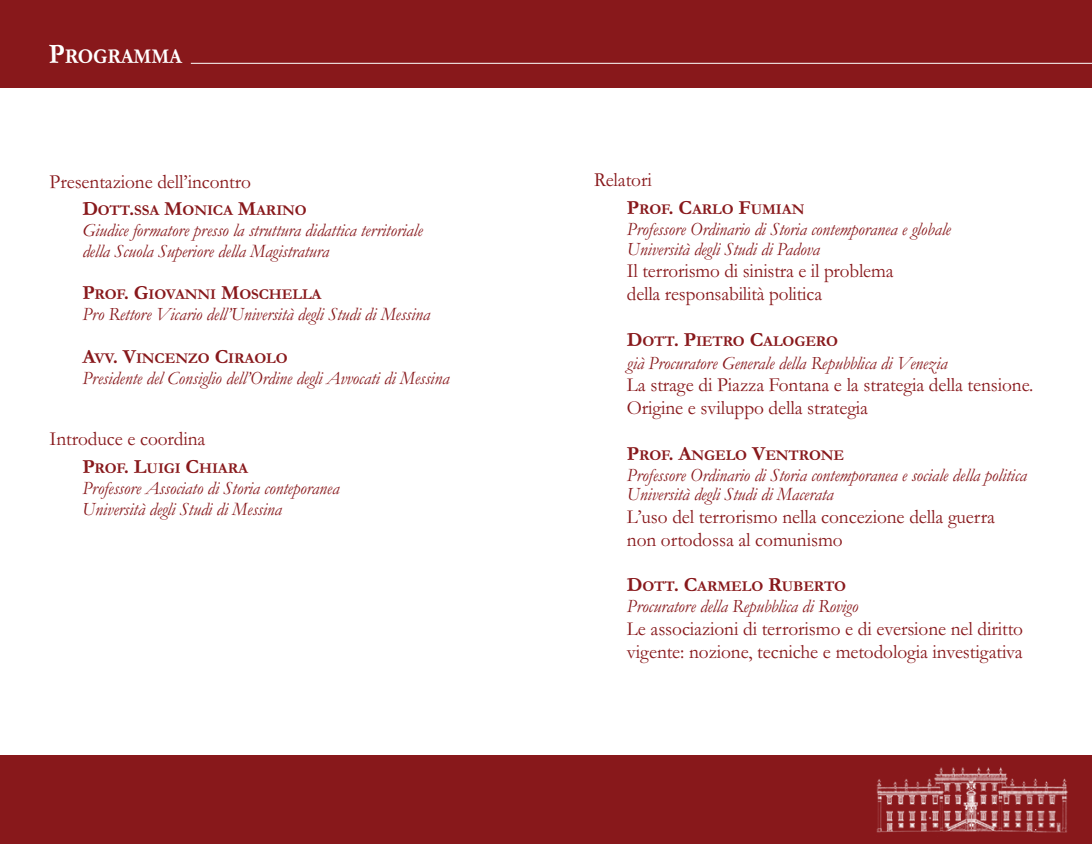
<style>
.page{position:relative;width:1092px;height:844px;background:#fff}
.page>*{position:absolute;margin:0;border:0;box-sizing:border-box;transform-origin:0 0}
.t1{font:700 21.35px "Garamond";letter-spacing:-.005em;color:#fff;scale:.92 1}
.t2{font:20.12px/22.8px "Garamond";letter-spacing:-.005em;color:#88181b;scale:.96 1}
.t3{font:20.12px/22.8px "Garamond";letter-spacing:-.005em;color:#88181b;scale:.95 1}
.t4{font:italic 18.9px/19.6px "Garamond";letter-spacing:-.005em;color:#88181b;scale:.96 1}
.t5{font:700 15.05px "Garamond";letter-spacing:-.005em;color:#88181b}
.s1{font-size:28.35px}
.s2{font-size:20.12px}
</style>
<div class="page">
<div style="left:0;top:0;width:1091px;height:87px;background:#88181b"></div>
<div style="left:0;top:755px;width:1091px;height:88px;background:#88181b"></div>
<img style="left:876px;top:767px;width:192px;height:66px">
<hr style="left:191px;top:63px;width:900px;height:1px;background:#fff">
<p class="t1" style="left:49px;top:43px;width:146px"><span class="s1">P</span>ROGRAMMA</p>
<p class="t2" style="left:50px;top:169px;width:211px">Presentazione dell’incontro</p>
<p class="t5" style="left:82px;top:201px;width:226px"><span class="s2">D</span>OTT<span class="s2">.</span>SSA <span class="s2">M</span>ONICA <span class="s2">M</span>ARINO</p>
<p class="t4" style="left:82px;top:220px;width:356px;line-height:20.1px">Giudice formatore presso la struttura didattica territoriale della Scuola Superiore della Magistratura</p>
<p class="t5" style="left:82px;top:285px;width:240px"><span class="s2">P</span>ROF<span class="s2">. G</span>IOVANNI <span class="s2">M</span>OSCHELLA</p>
<p class="t4" style="left:82px;top:304px;width:364px">Pro Rettore Vicario dell’Università degli Studi di Messina</p>
<p class="t5" style="left:82px;top:349px;width:207px"><span class="s2">A</span>VV<span class="s2">. V</span>INCENZO <span class="s2">C</span>IRAOLO</p>
<p class="t4" style="left:82px;top:367px;width:384px">Presidente del Consiglio dell’Ordine degli Avvocati di Messina</p>
<p class="t2" style="left:50px;top:426px;width:164px">Introduce e coordina</p>
<p class="t5" style="left:82px;top:459px;width:167px"><span class="s2">P</span>ROF<span class="s2">. L</span>UIGI <span class="s2">C</span>HIARA</p>
<p class="t4" style="left:82px;top:477px;width:269px;line-height:20.7px">Professore Associato di Storia conteporanea<br>Università degli Studi di Messina</p>
<p class="t2" style="left:594px;top:168px;width:61px">Relatori</p>
<p class="t5" style="left:627px;top:200px;width:179px"><span class="s2">P</span>ROF<span class="s2">. C</span>ARLO <span class="s2">F</span>UMIAN</p>
<p class="t4" style="left:627px;top:219px;width:339px">Professore Ordinario di Storia contemporanea e globale<br>Università degli Studi di Padova</p>
<p class="t3" style="left:627px;top:259px;width:282px">Il terrorismo di sinistra e il problema della responsabilità politica</p>
<p class="t5" style="left:627px;top:332px;width:213px"><span class="s2">D</span>OTT<span class="s2">. P</span>IETRO <span class="s2">C</span>ALOGERO</p>
<p class="t4" style="left:627px;top:352px;width:335px">già Procuratore Generale della Repubblica di Venezia</p>
<p class="t2" style="left:627px;top:373px;width:425px">La strage di Piazza Fontana e la strategia della tensione.<br>Origine e sviluppo della strategia</p>
<p class="t5" style="left:627px;top:445px;width:219px"><span class="s2">P</span>ROF<span class="s2">. A</span>NGELO <span class="s2">V</span>ENTRONE</p>
<p class="t4" style="left:627px;top:464px;width:418px">Professore Ordinario di Storia contemporanea e sociale della politica<br>Università degli Studi di Macerata</p>
<p class="t2" style="left:627px;top:504px;width:385px">L’uso del terrorismo nella concezione della guerra non ortodossa al comunismo</p>
<p class="t5" style="left:627px;top:577px;width:221px"><span class="s2">D</span>OTT<span class="s2">. C</span>ARMELO <span class="s2">R</span>UBERTO</p>
<p class="t4" style="left:627px;top:596px;width:242px">Procuratore della Repubblica di Rovigo</p>
<p class="t2" style="left:627px;top:616px;width:414px">Le associazioni di terrorismo e di eversione nel diritto vigente: nozione, tecniche e metodologia investigativa</p>
</div>
